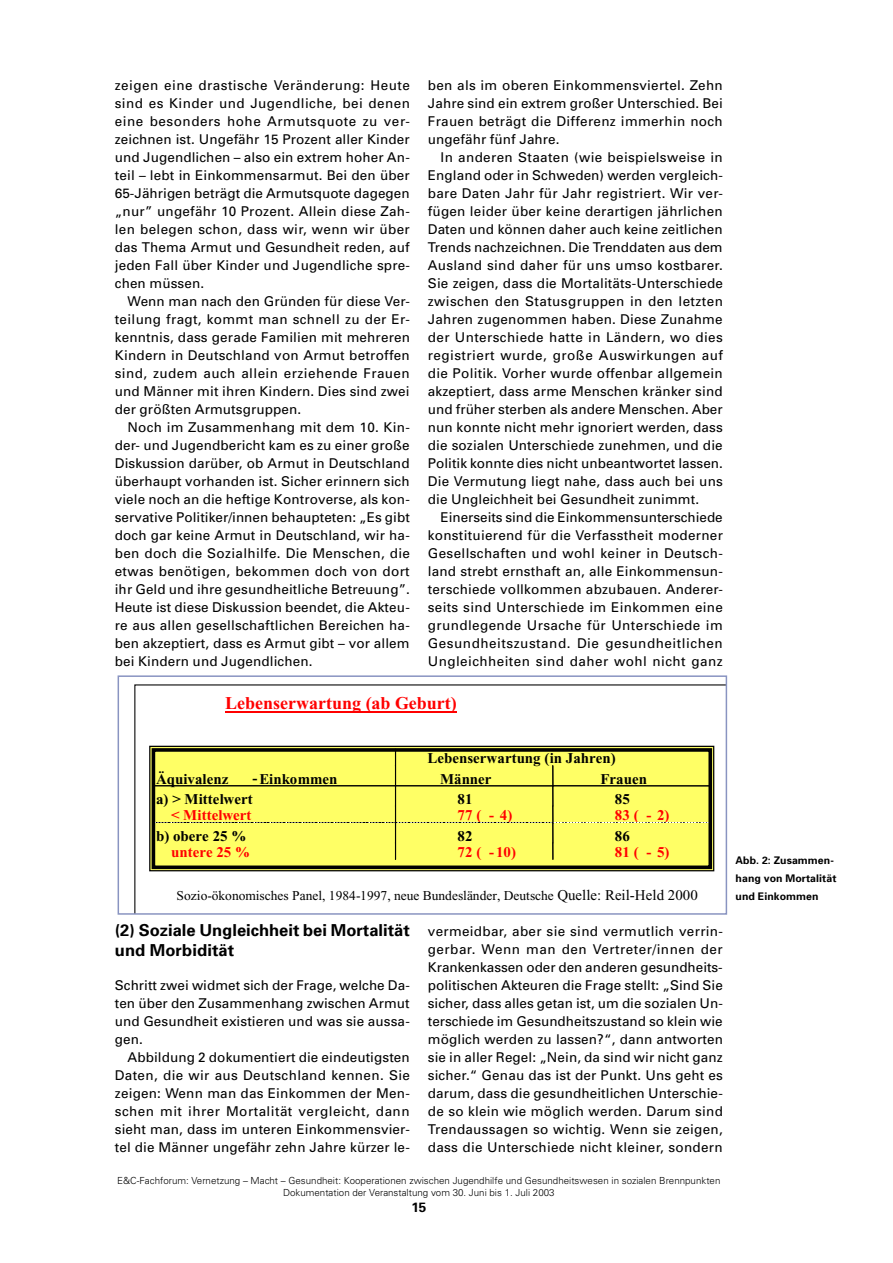
<style>
.page{position:relative;width:893px;height:1263px;background:#fff}
.page>*{position:absolute;margin:0;border:0;box-sizing:border-box;transform-origin:0 0}
.t1{font:700 18px "Times New Roman";color:#f00}
.t2{font:700 16.5px/19.8px "Univers";color:#000}
.t3{font:700 14.85px "Times New Roman";color:#000}
.t4{font:700 14.85px "Times New Roman";letter-spacing:.005em;color:#f00}
.t5{font:13.5px/18px "Univers";letter-spacing:.01em;color:#000;text-align:justify}
.t6{font:13.5px "Times New Roman";color:#000}
.t7{font:700 13.5px "Univers";color:#000}
.t8{font:700 10.5px/18px "Univers";letter-spacing:.01em;color:#000}
.t9{font:300 9.75px/11.7px "Univers";color:#000;text-align:center}
.s1{font-size:14.85px}
</style>
<div class="page">
<svg style="left:134px;top:684px;width:590px;height:228px"></svg>
<hr style="left:225px;top:711px;width:232px;height:2px;background:#f00">
<div style="left:150px;top:746px;width:564px;height:124px;background:#ffff65"></div>
<svg style="left:157px;top:753px;width:550px;height:106px"></svg>
<div style="left:149px;top:746px;width:565px;height:125px;border:1px solid #000"></div>
<div style="left:152px;top:748px;width:560px;height:121px;border:4px solid #000"></div>
<div style="left:118px;top:675px;width:609px;height:240px;border:2px solid #8994c1"></div>
<p class="t5" style="left:115px;top:76px;width:297px">zeigen eine drastische Veränderung: Heute sind es Kinder und Jugendliche, bei denen eine besonders hohe Armutsquote zu ver&shy;zeichnen ist. Ungefähr 15 Prozent aller Kinder und Jugendlichen – also ein extrem hoher An&shy;teil – lebt in Einkommensarmut. Bei den über 65-Jährigen beträgt die Armutsquote dagegen „nur” ungefähr 10 Prozent. Allein diese Zah&shy;len belegen schon, dass wir, wenn wir über das Thema Armut und Gesundheit reden, auf jeden Fall über Kinder und Jugendliche spre&shy;chen müssen.</p>
<p class="t5" style="left:115px;top:292px;width:297px;text-indent:13px">Wenn man nach den Gründen für diese Ver&shy;teilung fragt, kommt man schnell zu der Er&shy;kenntnis, dass gerade Familien mit mehreren Kindern in Deutschland von Armut betroffen sind, zudem auch allein erziehende Frauen und Männer mit ihren Kindern. Dies sind zwei der größten Armutsgruppen.</p>
<p class="t5" style="left:115px;top:418px;width:297px;text-indent:13px">Noch im Zusammenhang mit dem 10. Kin&shy;der- und Jugendbericht kam es zu einer große Diskussion darüber, ob Armut in Deutschland überhaupt vorhanden ist. Sicher erinnern sich viele noch an die heftige Kontroverse, als kon&shy;servative Politiker/innen behaupteten: „Es gibt doch gar keine Armut in Deutschland, wir ha&shy;ben doch die Sozialhilfe. Die Menschen, die etwas benötigen, bekommen doch von dort ihr Geld und ihre gesundheitliche Betreuung”.<br>Heute ist diese Diskussion beendet, die Akteu&shy;re aus allen gesellschaftlichen Bereichen ha&shy;ben akzeptiert, dass es Armut gibt – vor allem bei Kindern und Jugendlichen.</p>
<p class="t5" style="left:428px;top:76px;width:297px">ben als im oberen Einkommensviertel. Zehn Jahre sind ein extrem großer Unterschied. Bei Frauen beträgt die Differenz immerhin noch ungefähr fünf Jahre.</p>
<p class="t5" style="left:428px;top:148px;width:297px;text-indent:13px">In anderen Staaten (wie beispielsweise in England oder in Schweden) werden vergleich&shy;bare Daten Jahr für Jahr registriert. Wir ver&shy;fügen leider über keine derartigen jährlichen Daten und können daher auch keine zeitlichen Trends nachzeichnen. Die Trenddaten aus dem Ausland sind daher für uns umso kostbarer.<br>Sie zeigen, dass die Mortalitäts-Unterschiede zwischen den Statusgruppen in den letzten Jahren zugenommen haben. Diese Zunahme der Unterschiede hatte in Ländern, wo dies registriert wurde, große Auswirkungen auf die Politik. Vorher wurde offenbar allgemein akzeptiert, dass arme Menschen kränker sind und früher sterben als andere Menschen. Aber nun konnte nicht mehr ignoriert werden, dass die sozialen Unterschiede zunehmen, und die Politik konnte dies nicht unbeantwortet lassen.<br>Die Vermutung liegt nahe, dass auch bei uns die Ungleichheit bei Gesundheit zunimmt.</p>
<p class="t5" style="left:428px;top:508px;width:297px;text-indent:13px">Einerseits sind die Einkommensunterschiede konstituierend für die Verfasstheit moderner Gesellschaften und wohl keiner in Deutsch&shy;land strebt ernsthaft an, alle Einkommensun&shy;terschiede vollkommen abzubauen. Anderer&shy;seits sind Unterschiede im Einkommen eine grundlegende Ursache für Unterschiede im Gesundheitszustand. Die gesundheitlichen Ungleichheiten sind daher wohl nicht ganz</p>
<h1 class="t1" style="left:225px;top:693px;width:233px">Lebenserwartung (ab Geburt)</h1>
<p class="t3" style="left:428px;top:750px;width:190px">Lebenserwartung (in Jahren)</p>
<p class="t3" style="left:156px;top:770px;width:74px">Äquivalenz</p>
<p class="t3" style="left:253px;top:770px;width:86px">-Einkommen</p>
<p class="t3" style="left:440px;top:770px;width:53px">Männer</p>
<p class="t3" style="left:600px;top:770px;width:48px">Frauen</p>
<p class="t3" style="left:156px;top:791px;width:98px">a) &gt; Mittelwert</p>
<p class="t3" style="left:458px;top:790px;width:17px">81</p>
<p class="t3" style="left:615px;top:790px;width:16px">85</p>
<p class="t4" style="left:171px;top:807px;width:82px">&lt; Mittelwert</p>
<p class="t4" style="left:458px;top:807px;width:56px">77 ( - 4)</p>
<p class="t4" style="left:615px;top:807px;width:56px">83 ( - 2)</p>
<p class="t3" style="left:156px;top:827px;width:92px">b) obere 25 %</p>
<p class="t3" style="left:458px;top:827px;width:17px">82</p>
<p class="t3" style="left:615px;top:827px;width:16px">86</p>
<p class="t4" style="left:171px;top:844px;width:80px">untere 25 %</p>
<p class="t4" style="left:458px;top:844px;width:60px">72 ( - 10)</p>
<p class="t4" style="left:615px;top:844px;width:56px">81 ( - 5)</p>
<p class="t6" style="left:177px;top:888px;width:523px">Sozio-ökonomisches Panel, 1984-1997, neue Bundesländer, Deutsche <span class="s1">Quelle: Reil-Held 2000</span></p>
<p class="t2" style="left:115px;top:920px;width:297px">(2) Soziale Ungleichheit bei Mortalität und Morbidität</p>
<p class="t5" style="left:115px;top:976px;width:297px">Schritt zwei widmet sich der Frage, welche Da&shy;ten über den Zusammenhang zwischen Armut und Gesundheit existieren und was sie aussa&shy;gen.</p>
<p class="t5" style="left:115px;top:1048px;width:297px;text-indent:13px">Abbildung 2 dokumentiert die eindeutigsten Daten, die wir aus Deutschland kennen. Sie zeigen: Wenn man das Einkommen der Men&shy;schen mit ihrer Mortalität vergleicht, dann sieht man, dass im unteren Einkommensvier&shy;tel die Männer ungefähr zehn Jahre kürzer le-</p>
<p class="t5" style="left:428px;top:922px;width:297px">vermeidbar, aber sie sind vermutlich verrin&shy;gerbar. Wenn man den Vertreter/innen der Krankenkassen oder den anderen gesundheits&shy;politischen Akteuren die Frage stellt: „Sind Sie sicher, dass alles getan ist, um die sozialen Un&shy;terschiede im Gesundheitszustand so klein wie möglich werden zu lassen?“, dann antworten sie in aller Regel: „Nein, da sind wir nicht ganz sicher.“ Genau das ist der Punkt. Uns geht es darum, dass die gesundheitlichen Unterschie&shy;de so klein wie möglich werden. Darum sind Trendaussagen so wichtig. Wenn sie zeigen, dass die Unterschiede nicht kleiner, sondern</p>
<p class="t9" style="left:117px;top:1175px;width:605px">E&amp;C-Fachforum: Vernetzung – Macht – Gesundheit: Kooperationen zwischen Jugendhilfe und Gesundheitswesen in sozialen Brennpunkten<br>Dokumentation der Veranstaltung vom 30. Juni bis 1. Juli 2003</p>
<p class="t7" style="left:411px;top:1199px;width:17px">15</p>
<p class="t8" style="left:736px;top:851px;width:102px">Abb. 2: Zusammen&shy;hang von Mortalität und Einkommen</p>
</div>
